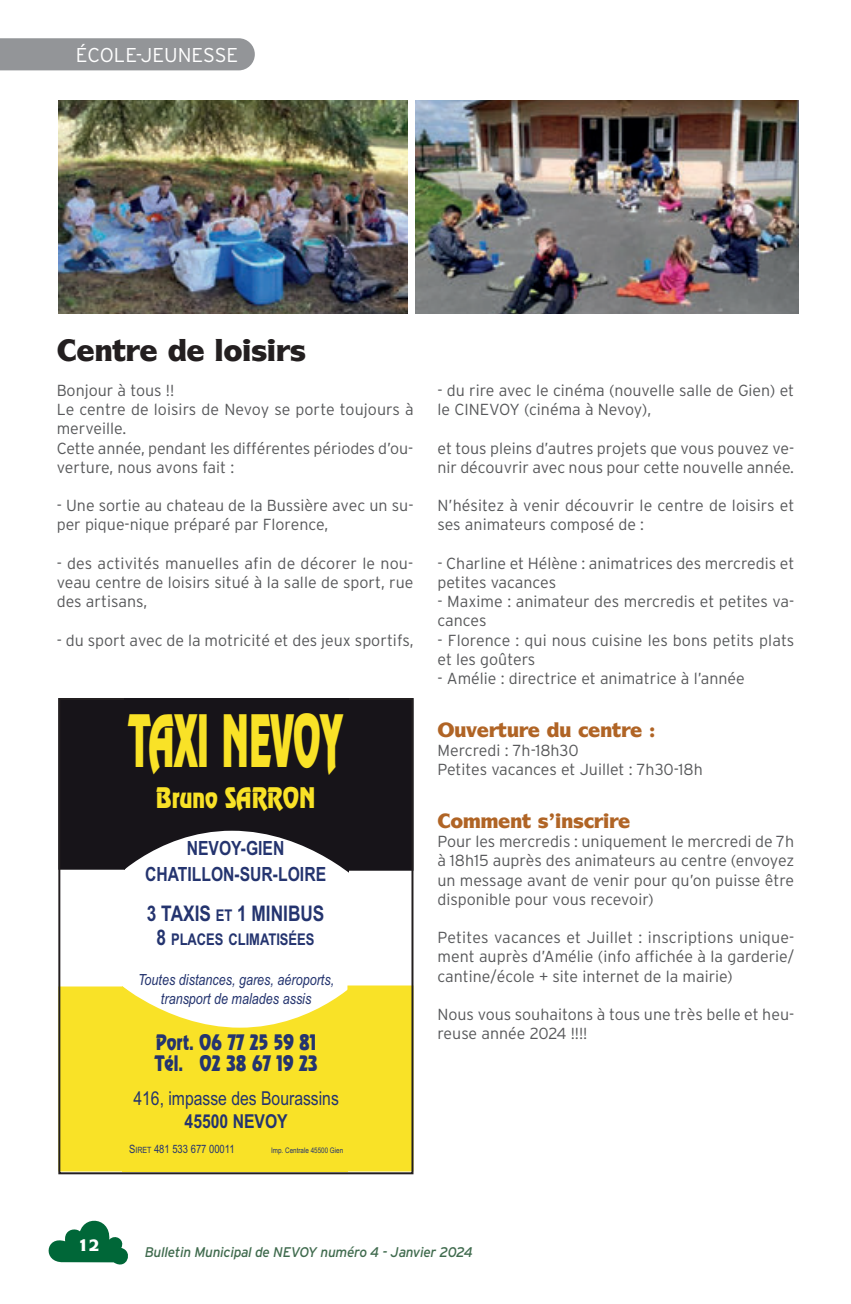
<style>
.page{position:relative;width:851px;height:1304px;background:#fff}
.page>*{position:absolute;margin:0;border:0;box-sizing:border-box;transform-origin:0 0}
.t1{font:63.2px "Revue";color:#f9e227;scale:.55 1}
.t2{font:30px "Antalya";color:#231f20}
.t3{font:25.4px "Revue";color:#f9e227;scale:.8 1}
.t4{font:25px "Revue";color:#f9e227;scale:.82 1}
.t5{font:700 21.6px "Arial";color:#24346f;scale:.8 1}
.t6{font:700 21px "Arial";color:#24346f;scale:.82 1}
.t7{font:20px "Antalya";color:#b06425}
.t8{font:300 20px "Interstate";color:#fff}
.t9{font:700 19.6px/25.4px "Arial";color:#24346f;text-align:center;scale:.8 1}
.t10{font:19.6px/21.6px "Revue";color:#24346f;scale:.8 1}
.t11{font:19.6px "Arial";color:#24346f;scale:.8 1}
.t12{font:700 19.2px/25px "Arial";color:#24346f;text-align:center;scale:.82 1}
.t13{font:19.2px/21px "Revue";color:#24346f;scale:.82 1}
.t14{font:19.2px "Arial";color:#24346f;scale:.82 1}
.t15{font:700 16.2px "Arial";color:#24346f;scale:.8 1}
.t16{font:300 16px/19.2px "Interstate";color:#57585a}
.t17{font:16px "Antalya";color:#fff}
.t18{font:700 15.8px "Arial";color:#24346f;scale:.82 1}
.t19{font:italic 15.6px/18.8px "Arial";color:#24346f;text-align:center;scale:.8 1}
.t20{font:italic 15.4px/18.4px "Arial";color:#24346f;text-align:center;scale:.82 1}
.t21{font:italic 14px "Interstate";letter-spacing:-.02em;color:#406b4e}
.t22{font:11.8px "Arial";color:#24346f;scale:.8 1}
.t23{font:11.4px "Arial";color:#24346f;scale:.82 1}
.t24{font:7.8px "Arial";color:#24346f;scale:.8 1}
.t25{font:7.6px "Arial";color:#24346f;scale:.82 1}
.s1{font-size:15.8px}
.s2{font-size:21px}
.s3{font-size:8.6px}
.s4{font-size:16.2px}
.s5{font-size:21.6px}
.s6{font-size:8.8px}
</style>
<div class="page">
<svg style="left:48px;top:1220px;width:80px;height:45px"></svg>
<div style="left:61px;top:985px;width:349px;height:186px;background:#f9e227"></div>
<div style="left:61px;top:701px;width:349px;height:170px;background:#171419"></div>
<div style="left:0;top:38px;width:255px;height:32px;background:#939598"></div>
<div style="left:58px;top:698px;width:355px;height:476px;border:2px solid #231f20"></div>
<svg style="left:125px;top:698px;width:224px;height:175px"></svg>
<svg style="left:123px;top:985px;width:224px;height:186px"></svg>
<img style="left:58px;top:100px;width:349px;height:214px">
<img style="left:415px;top:100px;width:383px;height:214px">
<p class="t8" style="left:76px;top:44px;width:164px">ÉCOLE-JEUNESSE</p>
<h2 class="t2" style="left:57px;top:331px;width:250px">Centre de loisirs</h2>
<p class="t16" style="left:57px;top:381px;width:358px">Bonjour à tous !!<br>Le centre de loisirs de Nevoy se porte toujours à merveille.<br>Cette année, pendant les différentes périodes d’ou&shy;verture, nous avons fait :</p>
<p class="t16" style="left:57px;top:496px;width:358px">- Une sortie au chateau de la Bussière avec un su&shy;per pique-nique préparé par Florence,</p>
<p class="t16" style="left:57px;top:553px;width:358px;text-align:justify">- des activités manuelles afin de décorer le nou&shy;veau centre de loisirs situé à la salle de sport, rue des artisans,</p>
<p class="t16" style="left:57px;top:630px;width:358px">- du sport avec de la motricité et des jeux sportifs,</p>
<h1 class="t1" style="left:129px;top:705px;width:390px">TAXI NEVOY</h1>
<h3 class="t4" style="left:156px;top:785px;width:196px">Bruno SARRON</h3>
<p class="t12" style="left:145px;top:840px;width:223px">NEVOY-GIEN<br>CHATILLON-SUR-LOIRE</p>
<h3 class="t6" style="left:147px;top:902px;width:219px">3 TAXIS <span class="s1">ET</span> 1 MINIBUS</h3>
<p class="t18" style="left:157px;top:930px;width:194px"><span class="s2">8</span> PLACES CLIMATISÉES</p>
<p class="t20" style="left:138px;top:971px;width:241px">Toutes distances, gares, aéroports, transport de malades assis</p>
<p class="t13" style="left:155px;top:1032px;width:200px">Port. 06 77 25 59 81<br>Tél. 02 38 67 19 23</p>
<p class="t14" style="left:133px;top:1085px;width:252px">416, impasse des Bourassins</p>
<p class="t12" style="left:184px;top:1109px;width:127px">45500 NEVOY</p>
<p class="t23" style="left:129px;top:1141px;width:130px">S<span class="s3">IRET</span> 481 533 677 00011</p>
<p class="t25" style="left:271px;top:1145px;width:89px">Imp. Centrale 45500 Gien</p>
<h3 class="t3" style="left:156px;top:781px;width:201px">Bruno SARRON</h3>
<p class="t9" style="left:145px;top:836px;width:228px">NEVOY-GIEN<br>CHATILLON-SUR-LOIRE</p>
<h3 class="t5" style="left:171px;top:900px;width:194px">AX <span class="s4">ET</span> MI I US</h3>
<p class="t15" style="left:157px;top:928px;width:199px"><span class="s5">8</span> PLACES CLIMATISÉES</p>
<p class="t19" style="left:138px;top:970px;width:246px">Toutes distances, gares, aéroports, transport de malades assis</p>
<p class="t10" style="left:154px;top:1032px;width:204px">Port. 06 77 25 59 81<br>Tél. 02 38 67 19 23</p>
<p class="t11" style="left:133px;top:1087px;width:258px">416, impasse des Bourassins</p>
<p class="t9" style="left:184px;top:1112px;width:130px">45500 NEVOY</p>
<p class="t22" style="left:129px;top:1144px;width:133px">S<span class="s6">IRET</span> 481 533 677 00011</p>
<p class="t24" style="left:270px;top:1148px;width:91px">Imp. Centrale 45500 Gien</p>
<p class="t16" style="left:437px;top:381px;width:358px">- du rire avec le cinéma (nouvelle salle de Gien) et le CINEVOY (cinéma à Nevoy),</p>
<p class="t16" style="left:437px;top:438px;width:358px">et tous pleins d’autres projets que vous pouvez ve&shy;nir découvrir avec nous pour cette nouvelle année.</p>
<p class="t16" style="left:437px;top:496px;width:358px">N’hésitez à venir découvrir le centre de loisirs et ses animateurs composé de :</p>
<p class="t16" style="left:437px;top:553px;width:358px">- Charline et Hélène : animatrices des mercredis et petites vacances</p>
<p class="t16" style="left:437px;top:592px;width:358px">- Maxime : animateur des mercredis et petites va&shy;cances</p>
<p class="t16" style="left:437px;top:630px;width:358px">- Florence : qui nous cuisine les bons petits plats et les goûters</p>
<p class="t16" style="left:437px;top:669px;width:309px">- Amélie : directrice et animatrice à l’année</p>
<p class="t7" style="left:437px;top:717px;width:220px">Ouverture du centre :</p>
<p class="t16" style="left:437px;top:741px;width:267px">Mercredi : 7h-18h30<br>Petites vacances et Juillet : 7h30-18h</p>
<p class="t7" style="left:437px;top:808px;width:194px">Comment s’inscrire</p>
<p class="t16" style="left:437px;top:832px;width:358px;text-align:justify">Pour les mercredis : uniquement le mercredi de 7h à 18h15 auprès des animateurs au centre (envoyez un message avant de venir pour qu’on puisse être disponible pour vous recevoir)</p>
<p class="t16" style="left:437px;top:928px;width:358px;text-align:justify">Petites vacances et Juillet : inscriptions unique&shy;ment auprès d’Amélie (info affichée à la garderie/ cantine/école + site internet de la mairie)</p>
<p class="t16" style="left:437px;top:1005px;width:358px">Nous vous souhaitons à tous une très belle et heu&shy;reuse année 2024 !!!!</p>
<p class="t17" style="left:78px;top:1235px;width:23px">12</p>
<p class="t21" style="left:145px;top:1244px;width:330px">Bulletin Municipal de NEVOY numéro 4 - Janvier 2024</p>
</div>
